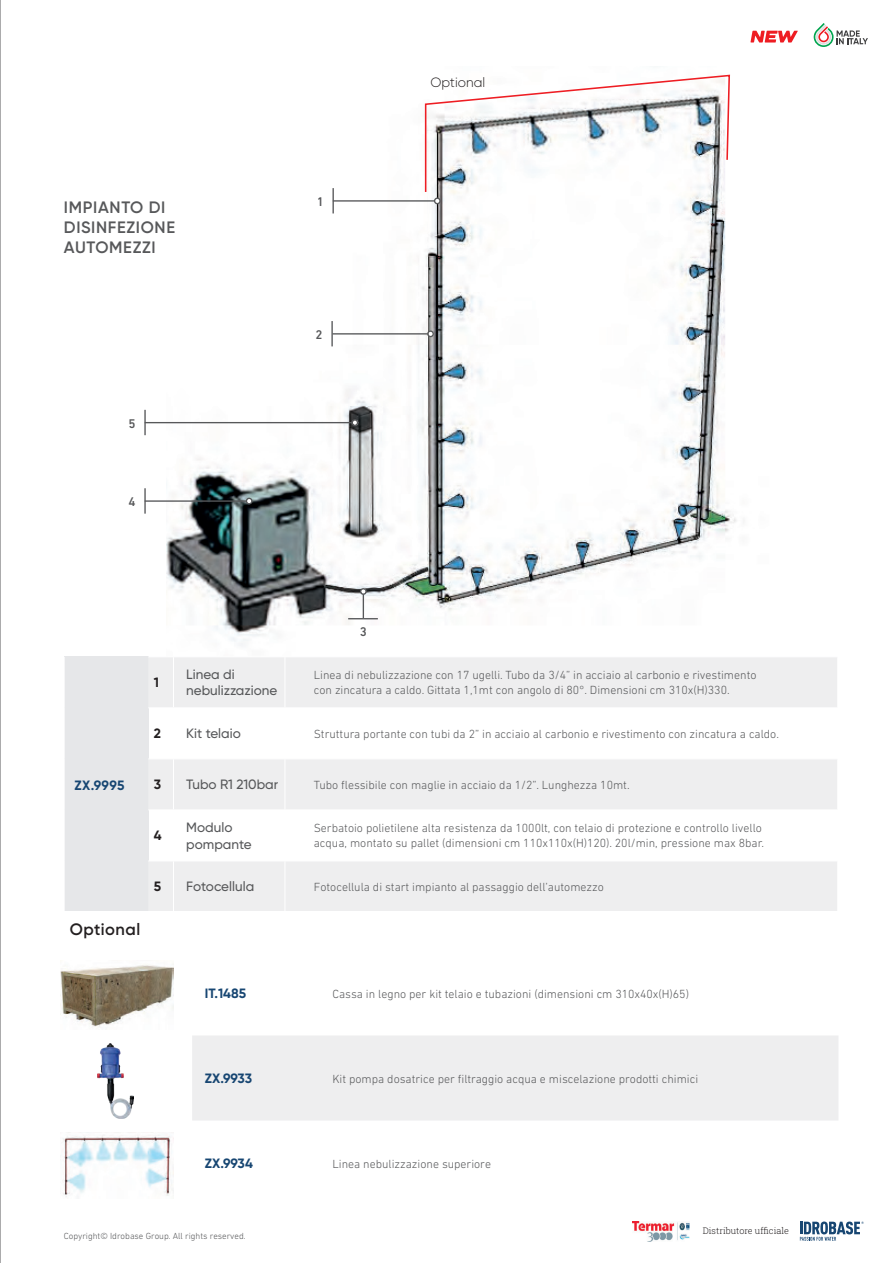
<style>
.page{position:relative;width:893px;height:1263px;background:#fff}
.page>*{position:absolute;margin:0;border:0;box-sizing:border-box;transform-origin:0 0}
.t1{font:600 16.5px/19.8px "Gilroy";letter-spacing:.04em;color:#57585a}
.t2{font:600 16.5px "Gilroy";letter-spacing:.03em;color:#231f20}
.t3{font:500 13.5px/16.2px "Gilroy";color:#57585a}
.t4{font:700 13.5px "Gilroy";color:#174672}
.t5{font:300 13.5px "Gilroy";color:#231f20}
.t6{font:700 13.5px "Gilroy";color:#231f20}
.t7{font:500 12.9px "DIN Next W1 G";color:#57585a}
.t8{font:300 12px/15px "DIN Next W1 G";color:#57585a}
.t9{font:300 9px "DIN Next W1 G";color:#57585a}
.t10{font:300 9px "Roboto Slab";color:#231f20}
</style>
<div class="page">
<hr style="left:0;top:0;width:1px;height:1263px;background:#57585a">
<svg style="left:800px;top:1221px;width:64px;height:20px"></svg>
<img style="left:166px;top:204px;width:571px;height:442px">
<hr style="left:144px;top:410px;width:2px;height:25px;background:#57585a">
<hr style="left:145px;top:422px;width:207px;height:1px;background:#57585a">
<div style="left:351px;top:419px;width:7px;height:7px;border:1px solid #57585a;border-radius:50%"></div>
<hr style="left:332px;top:188px;width:2px;height:25px;background:#57585a">
<hr style="left:333px;top:200px;width:102px;height:2px;background:#57585a">
<hr style="left:331px;top:321px;width:2px;height:25px;background:#57585a">
<svg style="left:428px;top:331px;width:6px;height:6px"></svg>
<hr style="left:332px;top:333px;width:96px;height:2px;background:#57585a">
<div style="left:427px;top:330px;width:7px;height:7px;border:1px solid #57585a;border-radius:50%"></div>
<hr style="left:144px;top:488px;width:2px;height:26px;background:#57585a">
<svg style="left:246px;top:498px;width:6px;height:6px"></svg>
<hr style="left:145px;top:500px;width:101px;height:2px;background:#57585a">
<div style="left:246px;top:498px;width:7px;height:6px;border:1px solid #57585a;border-radius:50%"></div>
<svg style="left:361px;top:588px;width:5px;height:30px"></svg>
<div style="left:360px;top:588px;width:7px;height:7px;border:1px solid #57585a;border-radius:50%"></div>
<hr style="left:348px;top:618px;width:30px;height:1px;background:#57585a">
<img style="left:97px;top:1044px;width:36px;height:74px">
<img style="left:60px;top:964px;width:114px;height:63px">
<img style="left:63px;top:1132px;width:111px;height:65px">
<svg style="left:814px;top:23px;width:54px;height:24px"></svg>
<svg style="left:750px;top:31px;width:48px;height:12px"></svg>
<svg style="left:424px;top:74px;width:306px;height:130px"></svg>
<div style="left:64px;top:657px;width:84px;height:255px;background:#e6e7e9"></div>
<svg style="left:148px;top:657px;width:689px;height:254px;fill:#eeeeef"></svg>
<hr style="left:173px;top:657px;width:1px;height:50px;background:#fff">
<hr style="left:285px;top:657px;width:1px;height:50px;background:#fff">
<svg style="left:148px;top:707px;width:25px;height:1px"></svg>
<hr style="left:173px;top:707px;width:112px;height:1px;background:#fff">
<hr style="left:173px;top:708px;width:1px;height:50px;background:#fff">
<hr style="left:285px;top:707px;width:553px;height:1px;background:#fff">
<hr style="left:285px;top:708px;width:1px;height:50px;background:#fff">
<svg style="left:148px;top:809px;width:25px;height:1px"></svg>
<hr style="left:173px;top:809px;width:112px;height:1px;background:#fff">
<hr style="left:173px;top:810px;width:1px;height:50px;background:#fff">
<hr style="left:285px;top:809px;width:553px;height:1px;background:#fff">
<hr style="left:285px;top:810px;width:1px;height:50px;background:#fff">
<svg style="left:148px;top:758px;width:25px;height:1px"></svg>
<hr style="left:173px;top:758px;width:112px;height:1px;background:#fff">
<hr style="left:173px;top:759px;width:1px;height:50px;background:#fff">
<hr style="left:285px;top:758px;width:553px;height:1px;background:#fff">
<hr style="left:285px;top:759px;width:1px;height:50px;background:#fff">
<svg style="left:148px;top:860px;width:25px;height:1px"></svg>
<hr style="left:173px;top:860px;width:112px;height:1px;background:#fff">
<hr style="left:173px;top:861px;width:1px;height:51px;background:#fff">
<hr style="left:285px;top:860px;width:553px;height:1px;background:#fff">
<hr style="left:285px;top:861px;width:1px;height:51px;background:#fff">
<hr style="left:64px;top:657px;width:1px;height:51px;background:#fff">
<hr style="left:64px;top:708px;width:1px;height:51px;background:#fff">
<hr style="left:64px;top:759px;width:1px;height:51px;background:#fff">
<hr style="left:64px;top:810px;width:1px;height:51px;background:#fff">
<hr style="left:64px;top:861px;width:1px;height:51px;background:#fff">
<div style="left:192px;top:1036px;width:646px;height:84px;background:#eeeeef"></div>
<img style="left:632px;top:1221px;width:57px;height:20px">
<h1 class="t1" style="left:64px;top:197px;width:113px">IMPIANTO DI<br>DISINFEZIONE<br>AUTOMEZZI</h1>
<p class="t7" style="left:129px;top:416px;width:9px">5</p>
<p class="t7" style="left:129px;top:494px;width:9px">4</p>
<p class="t7" style="left:317px;top:194px;width:9px">1</p>
<p class="t7" style="left:316px;top:327px;width:9px">2</p>
<p class="t5" style="left:430px;top:74px;width:56px">Optional</p>
<p class="t7" style="left:360px;top:624px;width:9px">3</p>
<p class="t6" style="left:154px;top:674px;width:7px">1</p>
<p class="t3" style="left:186px;top:666px;width:93px">Linea di nebulizzazione</p>
<p class="t8" style="left:314px;top:667px;width:444px">Linea di nebulizzazione con 17 ugelli. Tubo da 3/4” in acciaio al carbonio e rivestimento con zincatura a caldo. Gittata 1,1mt con angolo di 80°. Dimensioni cm 310x(H)330.</p>
<p class="t6" style="left:154px;top:725px;width:9px">2</p>
<p class="t3" style="left:186px;top:725px;width:56px">Kit telaio</p>
<p class="t8" style="left:314px;top:726px;width:467px">Struttura portante con tubi da 2” in acciaio al carbonio e rivestimento con zincatura a caldo.</p>
<p class="t4" style="left:74px;top:777px;width:52px">ZX.9995</p>
<h1 class="t2" style="left:70px;top:919px;width:72px">Optional</h1>
<p class="t6" style="left:154px;top:776px;width:9px">3</p>
<p class="t3" style="left:186px;top:776px;width:94px">Tubo R1 210bar</p>
<p class="t8" style="left:314px;top:777px;width:317px">Tubo flessibile con maglie in acciaio da 1/2”. Lunghezza 10mt.</p>
<p class="t6" style="left:154px;top:827px;width:9px">4</p>
<p class="t3" style="left:186px;top:819px;width:67px">Modulo pompante</p>
<p class="t8" style="left:314px;top:820px;width:452px">Serbatoio polietilene alta resistenza da 1000lt, con telaio di protezione e controllo livello acqua, montato su pallet (dimensioni cm 110x110x(H)120). 20l/min, pressione max 8bar.</p>
<p class="t6" style="left:154px;top:878px;width:9px">5</p>
<p class="t3" style="left:186px;top:878px;width:70px">Fotocellula</p>
<p class="t8" style="left:314px;top:879px;width:292px">Fotocellula di start impianto al passaggio dell’automezzo</p>
<p class="t4" style="left:205px;top:985px;width:43px">IT.1485</p>
<p class="t8" style="left:332px;top:986px;width:358px">Cassa in legno per kit telaio e tubazioni (dimensioni cm 310x40x(H)65)</p>
<p class="t4" style="left:205px;top:1070px;width:49px">ZX.9933</p>
<p class="t8" style="left:332px;top:1071px;width:367px">Kit pompa dosatrice per filtraggio acqua e miscelazione prodotti chimici</p>
<p class="t4" style="left:205px;top:1155px;width:49px">ZX.9934</p>
<p class="t8" style="left:332px;top:1156px;width:160px">Linea nebulizzazione superiore</p>
<p class="t9" style="left:64px;top:1230px;width:183px">Copyright© Idrobase Group. All rights reserved.</p>
<p class="t10" style="left:703px;top:1224px;width:88px">Distributore ufficiale</p>
</div>
